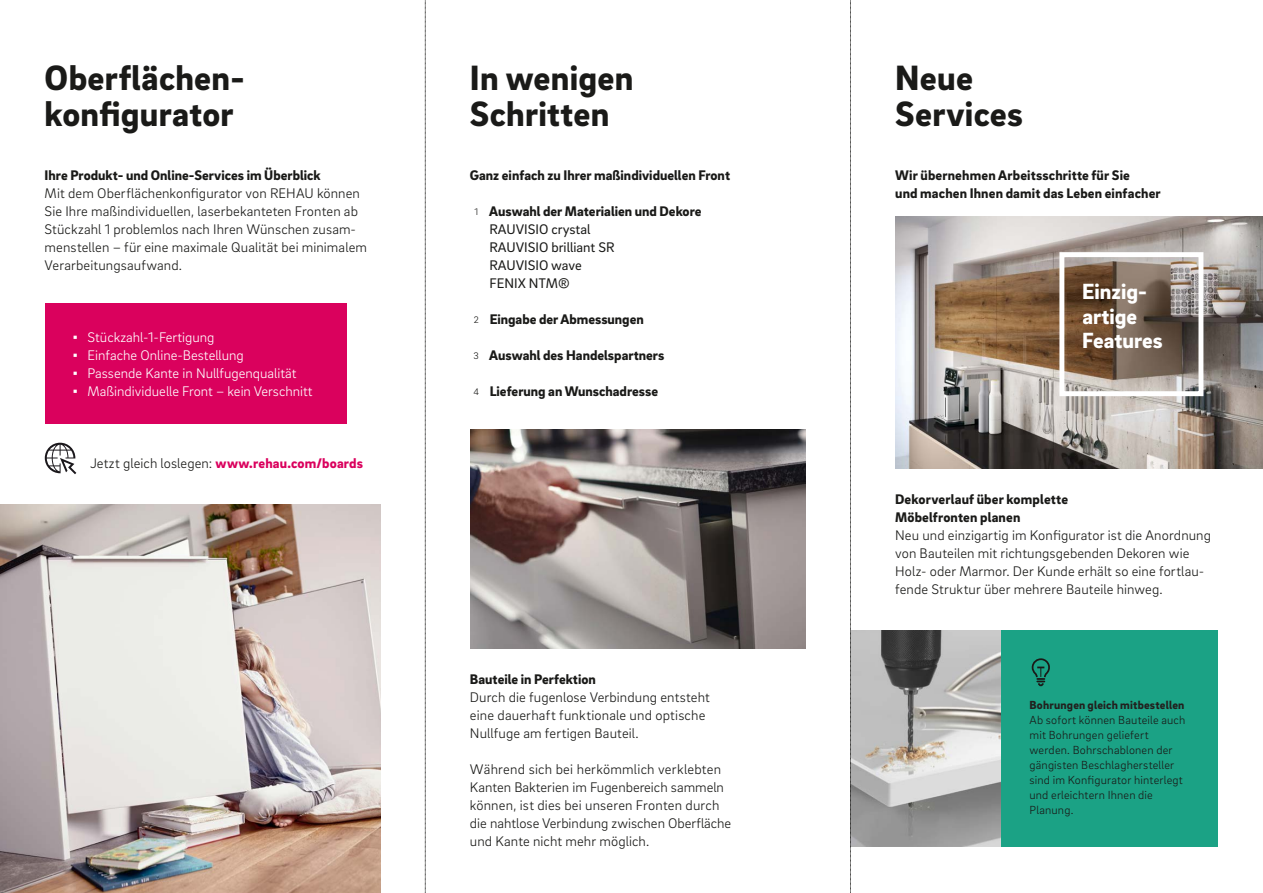
<style>
.page{position:relative;width:1263px;height:893px;background:#fff}
.page>*{position:absolute;margin:0;border:0;box-sizing:border-box;transform-origin:0 0}
.t1{font:900 36px/36px "Brix Sans";letter-spacing:.01em;color:#1a1a18}
.t2{font:900 22.5px/24.8px "Brix Sans";color:#fff}
.t3{font:300 14.25px/18px "Brix Sans";letter-spacing:.01em;color:#1a1a18}
.t4{font:900 14.25px/18px "Brix Sans";color:#1a1a18}
.t5{font:300 14.25px "Brix Sans";color:#fff}
.t6{font:14.25px/18px "Brix Sans";color:#1a1a18}
.t7{font:300 12px/15px "Brix Sans";letter-spacing:.015em;color:#1a1a18}
.t8{font:900 12px "Brix Sans";letter-spacing:.015em;color:#22201e}
.s1{font-family:"Arial";font-weight:400}
.s2{font-weight:900;color:#da015d}
.s3{font-weight:300;font-size:9.75px}
.s4{font-weight:900}
</style>
<div class="page">
<img style="left:895px;top:216px;width:368px;height:252px">
<img style="left:851px;top:630px;width:150px;height:216px">
<img style="left:471px;top:429px;width:335px;height:219px">
<div style="left:1059px;top:252px;width:144px;height:144px;border:5px solid #fff"></div>
<div style="left:1001px;top:630px;width:217px;height:216px;background:#1ba285"></div>
<svg style="left:1031px;top:658px;width:19px;height:28px"></svg>
<img style="left:0;top:504px;width:381px;height:389px">
<div style="left:45px;top:304px;width:302px;height:120px;background:#da015d"></div>
<svg style="left:45px;top:443px;width:31px;height:31px"></svg>
<svg style="left:425px;top:0;width:1px;height:893px"></svg>
<svg style="left:850px;top:0;width:1px;height:893px"></svg>
<h1 class="t1" style="left:45px;top:58px;width:202px">Oberflächen&shy;konfigurator</h1>
<p class="t4" style="left:45px;top:166px;width:278px">Ihre Produkt- und Online-Services im Überblick</p>
<p class="t3" style="left:45px;top:184px;width:324px">Mit dem Oberflächenkonfigurator von REHAU können Sie Ihre maßindividuellen, laserbekanteten Fronten ab Stückzahl 1 problemlos nach Ihren Wünschen zusam&shy;menstellen – für eine maximale Qualität bei minimalem Verarbeitungsaufwand.</p>
<p class="t5" style="left:73px;top:328px;width:143px"><span class="s1">▪</span> Stückzahl-1-Fertigung</p>
<p class="t5" style="left:73px;top:346px;width:173px"><span class="s1">▪</span> Einfache Online-Bestellung</p>
<p class="t5" style="left:73px;top:364px;width:225px"><span class="s1">▪</span> Passende Kante in Nullfugenqualität</p>
<p class="t5" style="left:73px;top:382px;width:241px"><span class="s1">▪</span> Maßindividuelle Front – kein Verschnitt</p>
<p class="t3" style="left:90px;top:454px;width:274px">Jetzt gleich loslegen: <span class="s2">www.rehau.com/boards</span></p>
<h1 class="t1" style="left:470px;top:58px;width:165px">In wenigen<br>Schritten</h1>
<p class="t4" style="left:470px;top:166px;width:262px">Ganz einfach zu Ihrer maßindividuellen Front</p>
<p class="t6" style="left:489px;top:202px;width:214px;text-indent:-15px"><span class="s3">1</span> <span class="s4">Auswahl der Materialien und Dekore<br></span>RAUVISIO crystal<br>RAUVISIO brilliant SR<br>RAUVISIO wave<br>FENIX NTM®</p>
<p class="t4" style="left:474px;top:310px;width:172px"><span class="s3">2</span> Eingabe der Abmessungen</p>
<p class="t4" style="left:474px;top:346px;width:192px"><span class="s3">3</span> Auswahl des Handelspartners</p>
<p class="t4" style="left:473px;top:382px;width:186px"><span class="s3">4</span> Lieferung an Wunschadresse</p>
<p class="t4" style="left:470px;top:670px;width:127px">Bauteile in Perfektion</p>
<p class="t3" style="left:470px;top:688px;width:242px">Durch die fugenlose Verbindung entsteht eine dauerhaft funktionale und optische<br>Nullfuge am fertigen Bauteil.</p>
<p class="t3" style="left:470px;top:760px;width:263px">Während sich bei herkömmlich verklebten Kanten Bakterien im Fugenbereich sammeln können, ist dies bei unseren Fronten durch die nahtlose Verbindung zwischen Oberfläche und Kante nicht mehr möglich.</p>
<h1 class="t1" style="left:895px;top:58px;width:129px">Neue<br>Services</h1>
<p class="t4" style="left:895px;top:166px;width:267px">Wir übernehmen Arbeitsschritte für Sie<br>und machen Ihnen damit das Leben einfacher</p>
<h2 class="t2" style="left:1082px;top:278px;width:82px">Einzig&shy;artige<br>Features</h2>
<p class="t4" style="left:895px;top:490px;width:175px">Dekorverlauf über komplette<br>Möbelfronten planen</p>
<p class="t3" style="left:895px;top:526px;width:317px">Neu und einzigartig im Konfigurator ist die Anordnung von Bauteilen mit richtungsgebenden Dekoren wie Holz- oder Marmor. Der Kunde erhält so eine fortlau&shy;fende Struktur über mehrere Bauteile hinweg.</p>
<p class="t8" style="left:1029px;top:697px;width:156px">Bohrungen gleich mitbestellen</p>
<p class="t7" style="left:1029px;top:712px;width:157px">Ab sofort können Bauteile auch mit Bohrungen geliefert werden. Bohrschablonen der gängisten Beschlaghersteller sind im Konfigurator hinterlegt und erleichtern Ihnen die<br>Planung.</p>
</div>
